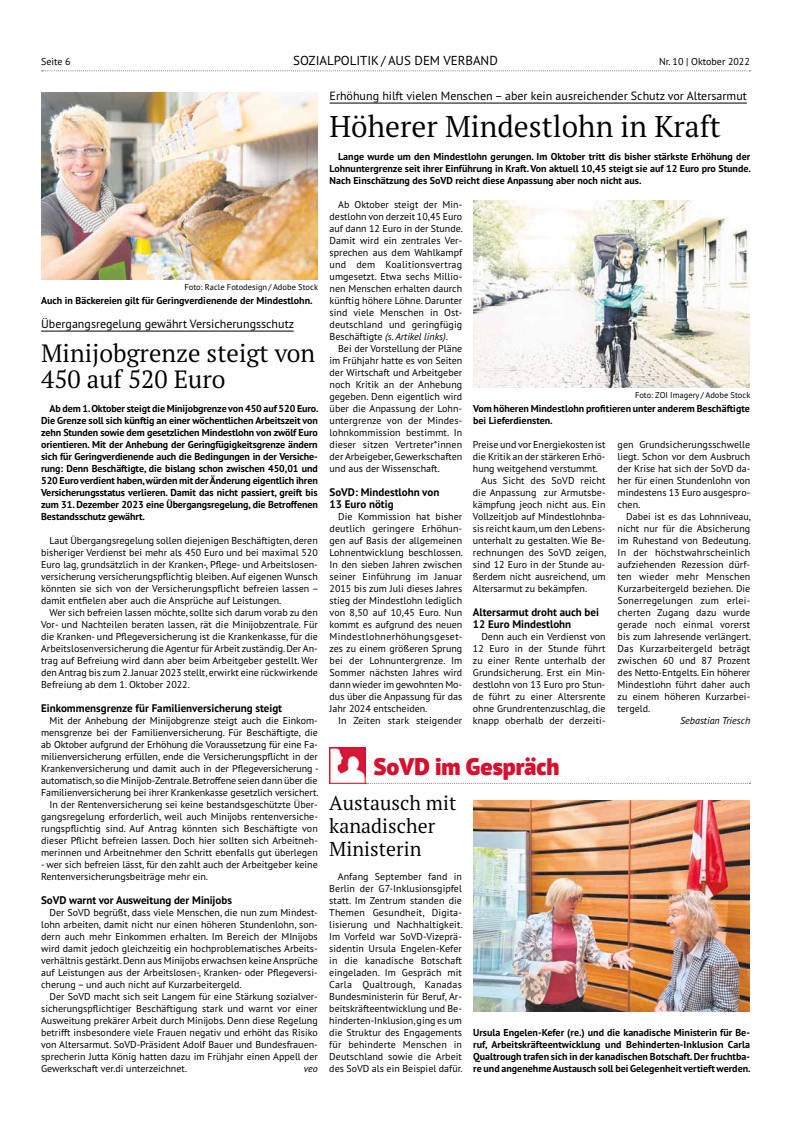
<style>
.page{position:relative;width:791px;height:1134px;background:#fff}
.page>*{position:absolute;margin:0;border:0;box-sizing:border-box;transform-origin:0 0}
.t1{font:30px "PT Serif Pro";color:#000}
.t2{font:25px/26px "PT Serif Pro";color:#000}
.t3{font:900 24px "PT Sans Pro";color:#d51130}
.t4{font:20px/23px "PT Serif Pro";color:#000}
.t5{font:13px "PT Sans Pro";color:#000}
.t6{font:12px "PT Sans Pro";color:#000}
.t7{font:700 11px/12px "PT Sans Pro";color:#000}
.t8{font:10px/12px "PT Sans Pro";color:#000;text-align:justify}
.t9{font:700 10px/12px "PT Sans Pro";color:#000;text-align:justify}
.t10{font:italic 10px "PT Sans Pro";color:#000}
.t11{font:8.5px "PT Sans Pro";color:#000}
.s1{font-style:italic}
</style>
<div class="page">
<hr style="left:41px;top:331px;width:253px;height:1px;background:#000">
<img style="left:41px;top:93px;width:277px;height:187px">
<img style="left:329px;top:748px;width:36px;height:36px">
<svg style="left:366px;top:783px;width:384px;height:1px"></svg>
<img style="left:473px;top:801px;width:277px;height:211px">
<hr style="left:330px;top:103px;width:417px;height:1px;background:#000">
<img style="left:473px;top:201px;width:277px;height:187px">
<svg style="left:42px;top:70px;width:708px;height:1px"></svg>
<p class="t8" style="left:41px;top:55px;width:31px">Seite 6</p>
<h3 class="t5" style="left:293px;top:52px;width:206px">SOZIALPOLITIK / AUS DEM VERBAND</h3>
<p class="t8" style="left:659px;top:55px;width:92px">Nr. 10 | Oktober 2022</p>
<p class="t11" style="left:184px;top:281px;width:135px">Foto: Racle Fotodesign / Adobe Stock</p>
<p class="t9" style="left:41px;top:294px;width:273px">Auch in Bäckereien gilt für Geringverdienende der Mindestlohn.</p>
<p class="t6" style="left:41px;top:316px;width:254px">Übergangsregelung gewährt Versicherungsschutz</p>
<h2 class="t2" style="left:41px;top:339px;width:276px">Minijobgrenze steigt von<br>450 auf 520 Euro</h2>
<p class="t9" style="left:41px;top:402px;width:279px;text-indent:8px">Ab dem 1. Oktober steigt die Minijobgrenze von 450 auf 520 Euro.<br>Die Grenze soll sich künftig an einer wöchentlichen Arbeitszeit von zehn Stunden sowie dem gesetzlichen Mindestlohn von zwölf Euro orientieren. Mit der Anhebung der Geringfügigkeitsgrenze ändern sich für Geringverdienende auch die Bedingungen in der Versiche&shy;rung: Denn Beschäftigte, die bislang schon zwischen 450,01 und 520 Euro verdient haben, würden mit der Änderung eigentlich ihren Versicherungsstatus verlieren. Damit das nicht passiert, greift bis zum 31. Dezember 2023 eine Übergangsregelung, die Betroffenen Bestandsschutz gewährt.</p>
<p class="t8" style="left:41px;top:534px;width:279px;text-indent:8px">Laut Übergangsregelung sollen diejenigen Beschäftigten, deren bisheriger Verdienst bei mehr als 450 Euro und bei maximal 520<br>Euro lag, grundsätzlich in der Kranken-, Pflege- und Arbeitslosen&shy;versicherung versicherungspflichtig bleiben. Auf eigenen Wunsch könnten sie sich von der Versicherungspflicht befreien lassen – damit entfielen aber auch die Ansprüche auf Leistungen.</p>
<p class="t8" style="left:41px;top:606px;width:278px;text-indent:9px">Wer sich befreien lassen möchte, sollte sich darum vorab zu den Vor- und Nachteilen beraten lassen, rät die Minijobzentrale. Für die Kranken- und Pflegeversicherung ist die Krankenkasse, für die Arbeitslosenversicherung die Agentur für Arbeit zuständig. Der An&shy;trag auf Befreiung wird dann aber beim Arbeitgeber gestellt. Wer den Antrag bis zum 2. Januar 2023 stellt, erwirkt eine rückwirkende Befreiung ab dem 1. Oktober 2022.</p>
<p class="t7" style="left:41px;top:702px;width:242px">Einkommensgrenze für Familienversicherung steigt</p>
<p class="t8" style="left:41px;top:714px;width:279px;text-align:right">Mit der Anhebung der Minijobgrenze steigt auch die Einkom&shy;mensgrenze bei der Familienversicherung. Für Beschäftigte, die ab Oktober aufgrund der Erhöhung die Voraussetzung für eine Fa&shy;milienversicherung erfüllen, ende die Versicherungspflicht in der Krankenversicherung und damit auch in der Pflegeversicherung - automatisch, so die Minijob-Zentrale. Betroffene seien dann über die Familienversicherung bei ihrer Krankenkasse gesetzlich versichert.<br>In der Rentenversicherung sei keine bestandsgeschützte Über&shy;gangsregelung erforderlich, weil auch Minijobs rentenversiche&shy;rungspflichtig sind. Auf Antrag könnten sich Beschäftigte von dieser Pflicht befreien lassen. Doch hier sollten sich Arbeitneh&shy;merinnen und Arbeitnehmer den Schritt ebenfalls gut überlegen</p>
<p class="t8" style="left:41px;top:858px;width:278px">- wer sich befreien lässt, für den zahlt auch der Arbeitgeber keine<br>Rentenversicherungsbeiträge mehr ein.</p>
<p class="t7" style="left:41px;top:894px;width:192px">SoVD warnt vor Ausweitung der Minijobs</p>
<p class="t8" style="left:41px;top:906px;width:278px;text-indent:9px">Der SoVD begrüßt, dass viele Menschen, die nun zum Mindest&shy;lohn arbeiten, damit nicht nur einen höheren Stundenlohn, son&shy;dern auch mehr Einkommen erhalten. Im Bereich der MInijobs wird damit jedoch gleichzeitig ein hochproblematisches Arbeits&shy;verhältnis gestärkt. Denn aus Minijobs erwachsen keine Ansprüche auf Leistungen aus der Arbeitslosen-, Kranken- oder Pflegeversi&shy;cherung – und auch nicht auf Kurzarbeitergeld.</p>
<p class="t8" style="left:41px;top:990px;width:278px;text-indent:8px">Der SoVD macht sich seit Langem für eine Stärkung sozialver&shy;sicherungspflichtiger Beschäftigung stark und warnt vor einer Ausweitung prekärer Arbeit durch Minijobs. Denn diese Regelung betrifft insbesondere viele Frauen negativ und erhöht das Risiko von Altersarmut. SoVD-Präsident Adolf Bauer und Bundesfrauen&shy;sprecherin Jutta König hatten dazu im Frühjahr einen Appell der Gewerkschaft ver.di unterzeichnet.</p>
<p class="t10" style="left:304px;top:1062px;width:15px">veo</p>
<p class="t6" style="left:330px;top:88px;width:419px">Erhöhung hilft vielen Menschen – aber kein ausreichender Schutz vor Altersarmut</p>
<h1 class="t1" style="left:330px;top:106px;width:393px">Höherer Mindestlohn in Kraft</h1>
<p class="t9" style="left:330px;top:150px;width:423px;text-indent:8px">Lange wurde um den Mindestlohn gerungen. Im Oktober tritt dis bisher stärkste Erhöhung der Lohnuntergrenze seit ihrer Einführung in Kraft. Von aktuell 10,45 steigt sie auf 12 Euro pro Stunde.<br>Nach Einschätzung des SoVD reicht diese Anpassung aber noch nicht aus.</p>
<p class="t8" style="left:330px;top:198px;width:135px;text-indent:8px">Ab Oktober steigt der Min&shy;destlohn von derzeit 10,45 Euro auf dann 12 Euro in der Stunde.<br>Damit wird ein zentrales Ver&shy;sprechen aus dem Wahlkampf und dem Koalitionsvertrag umgesetzt. Etwa sechs Millio&shy;nen Menschen erhalten daurch künftig höhere Löhne. Darunter sind viele Menschen in Ost&shy;deutschland und geringfügig Beschäftigte <span class="s1">(s. Artikel links)</span>.</p>
<p class="t8" style="left:330px;top:342px;width:134px;text-indent:8px">Bei der Vorstellung der Pläne im Frühjahr hatte es von Seiten der Wirtschaft und Arbeitgeber noch Kritik an der Anhebung gegeben. Denn eigentlich wird über die Anpassung der Lohn&shy;untergrenze von der Mindes&shy;lohnkommission bestimmt. In dieser sitzen Vertreter*innen der Arbeigeber, Gewerkschaften und aus der Wissenschaft.</p>
<p class="t7" style="left:330px;top:486px;width:111px">SoVD: Mindestlohn von<br>13 Euro nötig</p>
<p class="t8" style="left:330px;top:510px;width:135px;text-indent:8px">Die Kommission hat bisher deutlich geringere Erhöhun&shy;gen auf Basis der allgemeinen Lohnentwicklung beschlossen.<br>In den sieben Jahren zwischen seiner Einführung im Januar 2015 bis zum Juli dieses Jahres stieg der Mindestlohn lediglich von 8,50 auf 10,45 Euro. Nun kommt es aufgrund des neuen Mindestlohnerhöhungsgeset&shy;zes zu einem größeren Sprung bei der Lohnuntergrenze. Im Sommer nächsten Jahres wird dann wieder im gewohnten Mo&shy;dus über die Anpassung für das Jahr 2024 entscheiden.</p>
<p class="t8" style="left:338px;top:714px;width:126px">In Zeiten stark steigender</p>
<p class="t11" style="left:635px;top:389px;width:117px">Foto: ZOI Imagery / Adobe Stock</p>
<p class="t9" style="left:473px;top:402px;width:278px">Vom höheren Mindestlohn profitieren unter anderem Beschäftigte bei Lieferdiensten.</p>
<p class="t8" style="left:618px;top:438px;width:134px">gen Grundsicherungsschwelle liegt. Schon vor dem Ausbruch der Krise hat sich der SoVD da&shy;her für einen Stundenlohn von mindestens 13 Euro ausgespro&shy;chen.</p>
<p class="t8" style="left:618px;top:510px;width:135px;text-indent:8px">Dabei ist es das Lohnniveau, nicht nur für die Absicherung im Ruhestand von Bedeutung.<br>In der höchstwahrscheinlich aufziehenden Rezession dürf&shy;ten wieder mehr Menschen Kurzarbeitergeld beziehen. Die Sonerregelungen zum erlei&shy;cherten Zugang dazu wurde gerade noch einmal vorerst bis zum Jahresende verlängert.<br>Das Kurzarbeitergeld beträgt zwischen 60 und 87 Prozent des Netto-Entgelts. Ein höherer Mindestlohn führt daher auch zu einem höheren Kurzarbei&shy;tergeld.</p>
<p class="t10" style="left:680px;top:714px;width:72px">Sebastian Triesch</p>
<p class="t8" style="left:473px;top:438px;width:134px">Preise und vor Energiekosten ist</p>
<p class="t8" style="left:473px;top:450px;width:134px">die Kritik an der stärkeren Erhö-</p>
<p class="t8" style="left:473px;top:462px;width:127px">hung weitgehend verstummt.</p>
<p class="t8" style="left:481px;top:474px;width:126px">Aus Sicht des SoVD reicht</p>
<p class="t8" style="left:473px;top:486px;width:134px">die Anpassung zur Armutsbe-</p>
<p class="t8" style="left:473px;top:498px;width:134px">kämpfung jeoch nicht aus. Ein</p>
<p class="t8" style="left:473px;top:510px;width:134px">Vollzeitjob auf Mindestlohnba-</p>
<p class="t8" style="left:473px;top:522px;width:134px">sis reicht kaum, um den Lebens-</p>
<p class="t8" style="left:473px;top:534px;width:134px">unterhalt zu gestalten. Wie Be-</p>
<p class="t8" style="left:473px;top:546px;width:135px">rechnungen des SoVD zeigen,</p>
<p class="t8" style="left:473px;top:558px;width:134px">sind 12 Euro in der Stunde au-</p>
<p class="t8" style="left:473px;top:570px;width:134px">ßerdem nicht ausreichend, um</p>
<p class="t8" style="left:473px;top:582px;width:116px">Altersarmut zu bekämpfen.</p>
<p class="t7" style="left:473px;top:606px;width:128px">Altersarmut droht auch bei<br>12 Euro Mindestlohn</p>
<p class="t8" style="left:473px;top:630px;width:134px;text-indent:8px">Denn auch ein Verdienst von 12 Euro in der Stunde führt zu einer Rente unterhalb der Grundsicherung. Erst ein Min&shy;destlohn von 13 Euro pro Stun&shy;de führt zu einer Altersrente ohne Grundrentenzuschlag, die knapp oberhalb der derzeiti-</p>
<h3 class="t3" style="left:374px;top:750px;width:187px">SoVD im Gespräch</h3>
<h3 class="t4" style="left:329px;top:791px;width:129px">Austausch mit kanadischer<br>Ministerin</h3>
<p class="t8" style="left:329px;top:870px;width:135px;text-indent:8px">Anfang September fand in Berlin der G7-Inklusionsgipfel statt. Im Zentrum standen die Themen Gesundheit, Digita&shy;lisierung und Nachhaltigkeit.<br>Im Vorfeld war SoVD-Vizeprä&shy;sidentin Ursula Engelen-Kefer in die kanadische Botschaft eingeladen. Im Gespräch mit Carla Qualtrough, Kanadas Bundesministerin für Beruf, Ar&shy;beitskräfteentwicklung und Be&shy;hinderten-Inklusion, ging es um die Struktur des Engagements für behinderte Menschen in Deutschland sowie die Arbeit des SoVD als ein Beispiel dafür.</p>
<p class="t9" style="left:473px;top:1026px;width:279px">Ursula Engelen-Kefer (re.) und die kanadische Ministerin für Be&shy;ruf, Arbeitskräfteentwicklung und Behinderten-Inklusion Carla Qualtrough trafen sich in der kanadischen Botschaft. Der fruchtba&shy;re und angenehme Austausch soll bei Gelegenheit vertieft werden.</p>
</div>
